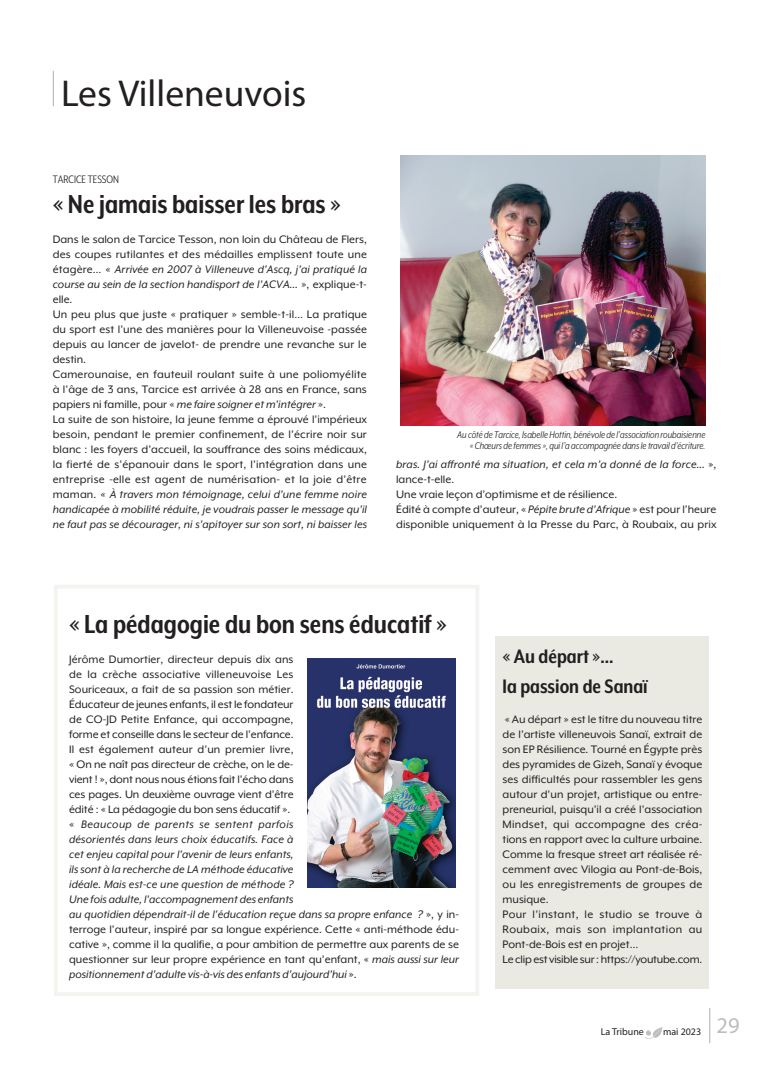
<style>
.page{position:relative;width:780px;height:1088px;background:#fff}
.page>*{position:absolute;margin:0;border:0;box-sizing:border-box;transform-origin:0 0}
.t1{font:37.5px "Myriad Pro";color:#231f20}
.texte_courant_10pt{font:700 30px "Mr Eaves XL Mod Nar OT";color:#231f20}
.texte_courant_10pt-2{font:700 22.5px "Mr Eaves XL Mod Nar OT";color:#231f20}
.t2{font:22.5px "Myriad Pro";color:#bcbdc0}
.texte_courant_10pt-3{font:12.5px/15px "Mr Eaves XL Mod OT";letter-spacing:.005em;color:#231f20;text-align:justify}
.texte_courant_10pt-4{font:italic 12.5px/15px "Mr Eaves XL Mod OT";letter-spacing:.005em;color:#231f20}
.texte_courant_10pt-5{font:12.5px "Mr Eaves XL Mod OT";letter-spacing:-.02em;color:#231f20}
.texte_courant_10pt-6{font:12.5px "Mr Eaves XL Mod Nar OT";color:#231f20}
.t3{font:italic 11.25px "Mr Eaves XL Mod Nar OT";color:#231f20}
.t4{font:10px "Myriad Pro";color:#231f20}
.s1{font-style:italic}
.s2{font-style:normal}
</style>
<div class="page">
<hr style="left:709px;top:1008px;width:1px;height:35px;background:#bcbdc0">
<img style="left:645px;top:1027px;width:18px;height:12px">
<hr style="left:53px;top:71px;width:1px;height:35px;background:#bcbdc0">
<div style="left:54px;top:585px;width:425px;height:411px;border:4px solid #f3f3ef"></div>
<img style="left:400px;top:156px;width:305px;height:269px">
<img style="left:307px;top:658px;width:149px;height:230px">
<div style="left:495px;top:636px;width:214px;height:353px;background:#eaeae3"></div>
<p class="t1" style="left:61px;top:71px;width:247px">Les Villeneuvois</p>
<p class="texte_courant_10pt-6" style="left:53px;top:172px;width:68px">TARCICE TESSON</p>
<p class="texte_courant_10pt" style="left:53px;top:188px;width:290px">« Ne jamais baisser les bras »</p>
<p class="texte_courant_10pt-3" style="left:53px;top:231px;width:316px">Dans le salon de Tarcice Tesson, non loin du Château de Flers, des coupes rutilantes et des médailles emplissent toute une étagère… « <span class="s1">Arrivée en 2007 à Villeneuve d’Ascq, j’ai pratiqué la course au sein de la section handisport de l’ACVA…</span> », explique-t&shy;elle.</p>
<p class="texte_courant_10pt-3" style="left:53px;top:306px;width:316px">Un peu plus que juste « pratiquer » semble-t-il… La pratique du sport est l’une des manières pour la Villeneuvoise -passée depuis au lancer de javelot- de prendre une revanche sur le destin.</p>
<p class="texte_courant_10pt-3" style="left:53px;top:366px;width:315px">Camerounaise, en fauteuil roulant suite à une poliomyélite à l’âge de 3 ans, Tarcice est arrivée à 28 ans en France, sans papiers ni famille, pour « <span class="s1">me faire soigner et m’intégrer</span> ».</p>
<p class="texte_courant_10pt-3" style="left:53px;top:411px;width:316px">La suite de son histoire, la jeune femme a éprouvé l’impérieux besoin, pendant le premier confinement, de l’écrire noir sur blanc : les foyers d’accueil, la souffrance des soins médicaux, la fierté de s’épanouir dans le sport, l’intégration dans une entreprise -elle est agent de numérisation- et la joie d’être maman. « <span class="s1">À travers mon témoignage, celui d’une femme noire handicapée à mobilité réduite, je voudrais passer le message qu’il ne faut pas se décourager, ni s’apitoyer sur son sort, ni baisser les</span></p>
<p class="t3" style="left:457px;top:429px;width:249px">Au côté de Tarcice, Isabelle Hottin, bénévole de l’association roubaisienne</p>
<p class="t3" style="left:470px;top:440px;width:237px">« Chœurs de femmes », qui l’a accompagnée dans le travail d’écriture.</p>
<p class="texte_courant_10pt-4" style="left:396px;top:456px;width:322px">bras. J’ai affronté ma situation, et cela m’a donné de la force… <span class="s2">», lance-t-elle.</span></p>
<p class="texte_courant_10pt-3" style="left:396px;top:486px;width:223px">Une vraie leçon d’optimisme et de résilience.</p>
<p class="texte_courant_10pt-3" style="left:396px;top:501px;width:322px">Édité à compte d’auteur, « <span class="s1">Pépite brute d’Afrique</span> » est pour l’heure disponible uniquement à la Presse du Parc, à Roubaix, au prix</p>
<p class="texte_courant_10pt" style="left:69px;top:608px;width:379px">« La pédagogie du bon sens éducatif »</p>
<p class="texte_courant_10pt-3" style="left:69px;top:651px;width:226px">Jérôme Dumortier, directeur depuis dix ans de la crèche associative villeneuvoise Les Souriceaux, a fait de sa passion son métier.<br>Éducateur de jeunes enfants, il est le fondateur de CO-JD Petite Enfance, qui accompagne, forme et conseille dans le secteur de l’enfance.</p>
<p class="texte_courant_10pt-3" style="left:69px;top:741px;width:226px">Il est également auteur d’un premier livre, « On ne naît pas directeur de crèche, on le de&shy;vient ! », dont nous nous étions fait l’écho dans ces pages. Un deuxième ouvrage vient d’être édité : « La pédagogie du bon sens éducatif ».</p>
<p class="texte_courant_10pt-4" style="left:69px;top:816px;width:391px"><span class="s2">«</span> Beaucoup de parents se sentent parfois<br>désorientés dans leurs choix éducatifs. Face à<br>cet enjeu capital pour l’avenir de leurs enfants,<br>ils sont à la recherche de LA méthode éducative<br>idéale. Mais est-ce une question de méthode ?<br>Une fois adulte, l’accompagnement des enfants<br>au quotidien dépendrait-il de l’éducation reçue dans sa propre enfance ? <span class="s2">», y in&shy;terroge l’auteur, inspiré par sa longue expérience. Cette « anti-méthode édu&shy;cative », comme il la qualifie, a pour ambition de permettre aux parents de se questionner sur leur propre expérience en tant qu’enfant, «</span> mais aussi sur leur positionnement d’adulte vis-à-vis des enfants d’aujourd’hui <span class="s2">».</span></p>
<p class="texte_courant_10pt-2" style="left:502px;top:644px;width:112px">« Au départ »…</p>
<p class="texte_courant_10pt-2" style="left:502px;top:674px;width:147px">la passion de Sanaï</p>
<p class="texte_courant_10pt-3" style="left:502px;top:711px;width:201px">« Au départ » est le titre du nouveau titre de l’artiste villeneuvois Sanaï, extrait de son EP Résilience. Tourné en Égypte près des pyramides de Gizeh, Sanaï y évoque ses difficultés pour rassembler les gens autour d’un projet, artistique ou entre&shy;preneurial, puisqu’il a créé l’association Mindset, qui accompagne des créa&shy;tions en rapport avec la culture urbaine.<br>Comme la fresque street art réalisée ré&shy;cemment avec Vilogia au Pont-de-Bois, ou les enregistrements de groupes de musique.</p>
<p class="texte_courant_10pt-3" style="left:502px;top:906px;width:201px">Pour l’instant, le studio se trouve à Roubaix, mais son implantation au Pont-de-Bois est en projet…</p>
<p class="texte_courant_10pt-5" style="left:502px;top:952px;width:201px">Le clip est visible sur : https://youtube.com.</p>
<p class="t4" style="left:600px;top:1025px;width:45px">La Tribune</p>
<p class="t4" style="left:663px;top:1025px;width:40px">mai 2023</p>
<p class="t2" style="left:716px;top:1012px;width:25px">29</p>
</div>
